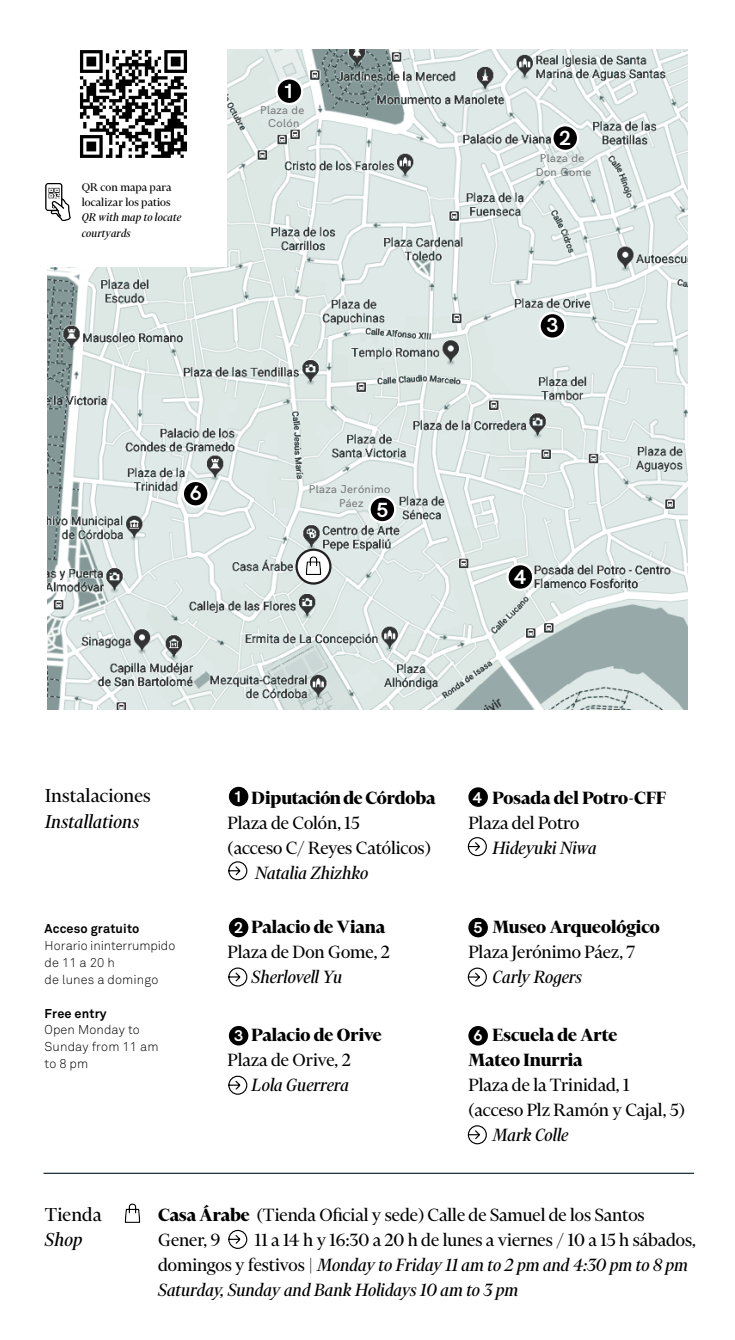
<style>
.page{position:relative;width:735px;height:1340px;background:#fff}
.page>*{position:absolute;margin:0;border:0;box-sizing:border-box;transform-origin:0 0}
.t1{font:21.38px "Financier Display";letter-spacing:.01em;color:#000001}
.t2{font:italic 21.38px "Financier Display";letter-spacing:.01em;color:#000001}
.t3{font:700 20.7px "HK Grotesk";color:#fff}
.t4{font:700 20.47px "HK Grotesk";color:#fff}
.t5{font:italic 20.25px/25px "Financier Display";color:#000001}
.t6{font:20.25px/25px "Financier Display";color:#000001}
.t7{font:700 20.25px/25px "Financier Display";color:#000001}
.t8{font:700 15.75px "HK Grotesk";color:#fff}
.t9{font:300 12.83px/16.9px "Akkurat";letter-spacing:.01em;color:#000001}
.t10{font:12.83px/15.3px "Financier Display";letter-spacing:.01em;color:#000001}
.t11{font:italic 12.83px/15.3px "Financier Display";letter-spacing:.01em;color:#000001}
.t12{font:700 12.83px "Akkurat";letter-spacing:.01em;color:#000001}
.t13{font:500 11.25px/13.5px "HK Grotesk";letter-spacing:.03em;color:#727476;text-align:center}
.s1{font-weight:700}
.s2{font-style:normal}
</style>
<div class="page">
<img style="left:48px;top:50px;width:639px;height:659px">
<svg style="left:552px;top:125px;width:26px;height:26px"></svg>
<div style="left:551px;top:124px;width:28px;height:28px;border:2px solid #fff;border-radius:50%"></div>
<div style="left:539px;top:313px;width:26px;height:26px;background:#000001;border-radius:50%"></div>
<div style="left:538px;top:312px;width:28px;height:28px;border:2px solid #fff;border-radius:50%"></div>
<div style="left:507px;top:564px;width:26px;height:26px;background:#000001;border-radius:50%"></div>
<div style="left:506px;top:563px;width:28px;height:28px;border:2px solid #fff;border-radius:50%"></div>
<svg style="left:369px;top:496px;width:26px;height:26px"></svg>
<div style="left:368px;top:495px;width:28px;height:28px;border:2px solid #fff;border-radius:50%"></div>
<div style="left:183px;top:481px;width:25px;height:25px;background:#000001;border-radius:50%"></div>
<div style="left:182px;top:480px;width:27px;height:27px;border:2px solid #fff;border-radius:50%"></div>
<div style="left:276px;top:78px;width:26px;height:26px;background:#000001;border-radius:50%"></div>
<div style="left:275px;top:77px;width:28px;height:28px;border:2px solid #fff;border-radius:50%"></div>
<svg style="left:296px;top:549px;width:34px;height:34px"></svg>
<div style="left:295px;top:548px;width:36px;height:36px;border:2px solid #231f20;border-radius:50%"></div>
<img style="left:302px;top:555px;width:22px;height:22px">
<hr style="left:43px;top:1172px;width:651px;height:1px;background:#011622">
<div style="left:468px;top:917px;width:20px;height:20px;background:#000001;border-radius:50%"></div>
<svg style="left:467px;top:967px;width:20px;height:20px"></svg>
<div style="left:468px;top:787px;width:20px;height:19px;background:#000001;border-radius:50%"></div>
<svg style="left:467px;top:837px;width:20px;height:19px"></svg>
<div style="left:229px;top:1025px;width:19px;height:20px;background:#000001;border-radius:50%"></div>
<svg style="left:228px;top:1075px;width:20px;height:20px"></svg>
<div style="left:468px;top:1026px;width:20px;height:19px;background:#000001;border-radius:50%"></div>
<svg style="left:467px;top:1125px;width:20px;height:19px"></svg>
<div style="left:229px;top:786px;width:19px;height:20px;background:#000001;border-radius:50%"></div>
<svg style="left:228px;top:861px;width:20px;height:20px"></svg>
<div style="left:229px;top:917px;width:19px;height:20px;background:#000001;border-radius:50%"></div>
<svg style="left:228px;top:967px;width:20px;height:20px"></svg>
<div style="left:40px;top:47px;width:187px;height:220px;background:#fff"></div>
<img style="left:80px;top:50px;width:107px;height:108px">
<img style="left:46px;top:183px;width:24px;height:37px">
<svg style="left:228px;top:1229px;width:20px;height:20px"></svg>
<img style="left:124px;top:1203px;width:17px;height:20px">
<p class="t4" style="left:282px;top:76px;width:13px">1</p>
<p class="t10" style="left:82px;top:179px;width:91px">QR con mapa para localizar los patios</p>
<p class="t11" style="left:82px;top:210px;width:101px">QR with map to locate courtyards</p>
<p class="t13" style="left:260px;top:102px;width:46px">Plaza de<br>Colón</p>
<p class="t3" style="left:190px;top:477px;width:14px">6</p>
<p class="t13" style="left:309px;top:481px;width:83px">Plaza Jerónimo<br>Páez</p>
<p class="t3" style="left:376px;top:494px;width:14px">5</p>
<p class="t3" style="left:559px;top:122px;width:14px">2</p>
<p class="t13" style="left:535px;top:151px;width:57px">Plaza de<br>Don Gome</p>
<p class="t3" style="left:546px;top:310px;width:14px">3</p>
<p class="t3" style="left:514px;top:561px;width:14px">4</p>
<p class="t1" style="left:45px;top:784px;width:107px">Instalaciones</p>
<p class="t2" style="left:45px;top:810px;width:96px">Installations</p>
<p class="t12" style="left:45px;top:920px;width:96px">Acceso gratuito</p>
<p class="t9" style="left:45px;top:937px;width:132px">Horario ininterrumpido de 11 a 20 h<br>de lunes a domingo</p>
<p class="t12" style="left:45px;top:1005px;width:64px">Free entry</p>
<p class="t9" style="left:45px;top:1021px;width:115px">Open Monday to<br>Sunday from 11 am to 8 pm</p>
<p class="t7" style="left:251px;top:784px;width:185px">Diputación de Córdoba</p>
<p class="t6" style="left:227px;top:809px;width:205px">Plaza de Colón, 15<br>(acceso C/ Reyes Católicos)</p>
<p class="t5" style="left:255px;top:859px;width:115px">Natalia Zhizhko</p>
<p class="t8" style="left:233px;top:785px;width:11px">1</p>
<p class="t7" style="left:492px;top:785px;width:175px">Posada del Potro-CFF</p>
<p class="t6" style="left:468px;top:810px;width:112px">Plaza del Potro</p>
<p class="t5" style="left:492px;top:835px;width:106px">Hideyuki Niwa</p>
<p class="t8" style="left:472px;top:785px;width:11px">4</p>
<p class="t8" style="left:234px;top:916px;width:11px">2</p>
<p class="t7" style="left:492px;top:914px;width:169px">Museo Arqueológico</p>
<p class="t6" style="left:468px;top:939px;width:168px">Plaza Jerónimo Páez, 7</p>
<p class="t5" style="left:492px;top:964px;width:91px">Carly Rogers</p>
<p class="t7" style="left:251px;top:914px;width:135px">Palacio de Viana</p>
<p class="t6" style="left:227px;top:939px;width:164px">Plaza de Don Gome, 2</p>
<p class="t5" style="left:251px;top:964px;width:92px">Sherlovell Yu</p>
<p class="t8" style="left:473px;top:916px;width:11px">5</p>
<p class="t7" style="left:251px;top:1022px;width:132px">Palacio de Orive</p>
<p class="t6" style="left:227px;top:1047px;width:125px">Plaza de Orive, 2</p>
<p class="t5" style="left:251px;top:1072px;width:99px">Lola Guerrera</p>
<p class="t7" style="left:468px;top:1022px;width:150px;text-indent:24px">Escuela de Arte<br>Mateo Inurria</p>
<p class="t6" style="left:468px;top:1072px;width:218px">Plaza de la Trinidad, 1 (acceso Plz Ramón y Cajal, 5)</p>
<p class="t5" style="left:492px;top:1122px;width:77px">Mark Colle</p>
<p class="t8" style="left:234px;top:1024px;width:11px">3</p>
<p class="t8" style="left:473px;top:1024px;width:11px">6</p>
<p class="t1" style="left:45px;top:1203px;width:58px">Tienda</p>
<p class="t2" style="left:45px;top:1228px;width:39px">Shop</p>
<p class="t6" style="left:158px;top:1202px;width:488px"><span class="s1">Casa Árabe</span> (Tienda Oficial y sede) Calle de Samuel de los Santos<br>Gener, 9</p>
<p class="t5" style="left:158px;top:1227px;width:539px;text-indent:97px"><span class="s2">11 a 14 h y 16:30 a 20 h de lunes a viernes / 10 a 15 h sábados, domingos y festivos |</span> Monday to Friday 11 am to 2 pm and 4:30 pm to 8 pm<br>Saturday, Sunday and Bank Holidays 10 am to 3 pm</p>
</div>
